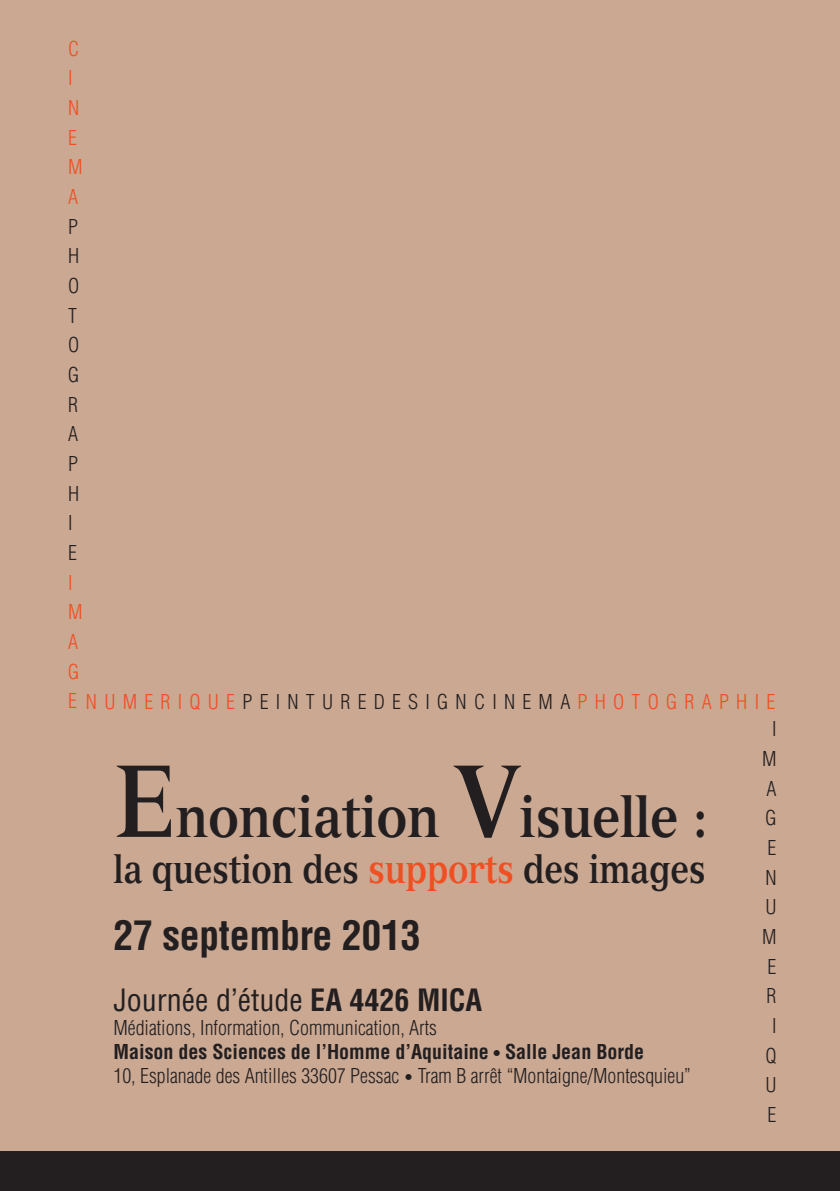
<style>
.page{position:relative;width:840px;height:1191px;background:#fff}
.page>*{position:absolute;margin:0;border:0;box-sizing:border-box;transform-origin:0 0}
.t1{font:700 58px "Versailles LT Std";letter-spacing:-.01em;color:#231f20;scale:.85 1}
.t2{font:700 40px "Versailles LT Std";letter-spacing:-.01em;color:#231f20;scale:.81 1}
.t3{font:700 condensed 40px "Helvetica";letter-spacing:-.01em;color:#231f20}
.t4{font:condensed 30px "Helvetica";color:#231f20}
.t5{font:300 condensed 20px/29.6px "Helvetica";color:#231f20}
.t6{font:300 condensed 20px/29.6px "Helvetica";color:#f04f22}
.s1{color:#231f20}
.s2{font-size:100px}
.s3{color:#f04f22}
.s4{font-weight:700}
.s5{font-weight:700;font-size:16px}
.s6{font-size:16px}
</style>
<div class="page">
<div style="left:0;top:0;width:839px;height:1151px;background:#caa892"></div>
<div style="left:0;top:1151px;width:839px;height:40px;background:#231f20"></div>
<p class="t6" style="left:68px;top:33px;width:16px">C<br>I<br>N<br>E<br>M<br>A</p>
<p class="t5" style="left:68px;top:211px;width:13px">P<br>H<br>O<br>T<br>O<br>G<br>R<br>A<br>P<br>H<br>I<br>E</p>
<p class="t6" style="left:68px;top:567px;width:708px">I<br>M<br>A<br>G<br>E N U M E R I Q U E <span class="s1">P E I N T U R E D E S I G N C I N E M A</span> P H O T O G R A P H I E</p>
<p class="t5" style="left:761px;top:714px;width:16px;text-align:center">I<br>M<br>A<br>G<br>E<br>N<br>U<br>M<br>E<br>R<br>I<br>Q<br>U<br>E</p>
<h1 class="t1" style="left:113px;top:781px;width:700px"><span class="s2">E</span>nonciation <span class="s2">V</span>isuelle :</h1>
<h2 class="t2" style="left:113px;top:844px;width:732px">la question des <span class="s3">supports</span> des images</h2>
<h2 class="t3" style="left:113px;top:910px;width:308px">27 septembre 2013</h2>
<h3 class="t4" style="left:113px;top:981px;width:370px">Journée d’étude <span class="s4">EA 4426 MICA</span></h3>
<p class="t5" style="left:113px;top:1016px;width:578px;line-height:24px">Médiations, Information, Communication, Arts<br><span class="s4">Maison des Sciences de l’Homme d’Aquitaine</span> <span class="s5">•</span> <span class="s4">Salle Jean Borde<br></span>10, Esplanade des Antilles 33607 Pessac <span class="s6">•</span> Tram B arrêt “Montaigne/Montesquieu”</p>
</div>
